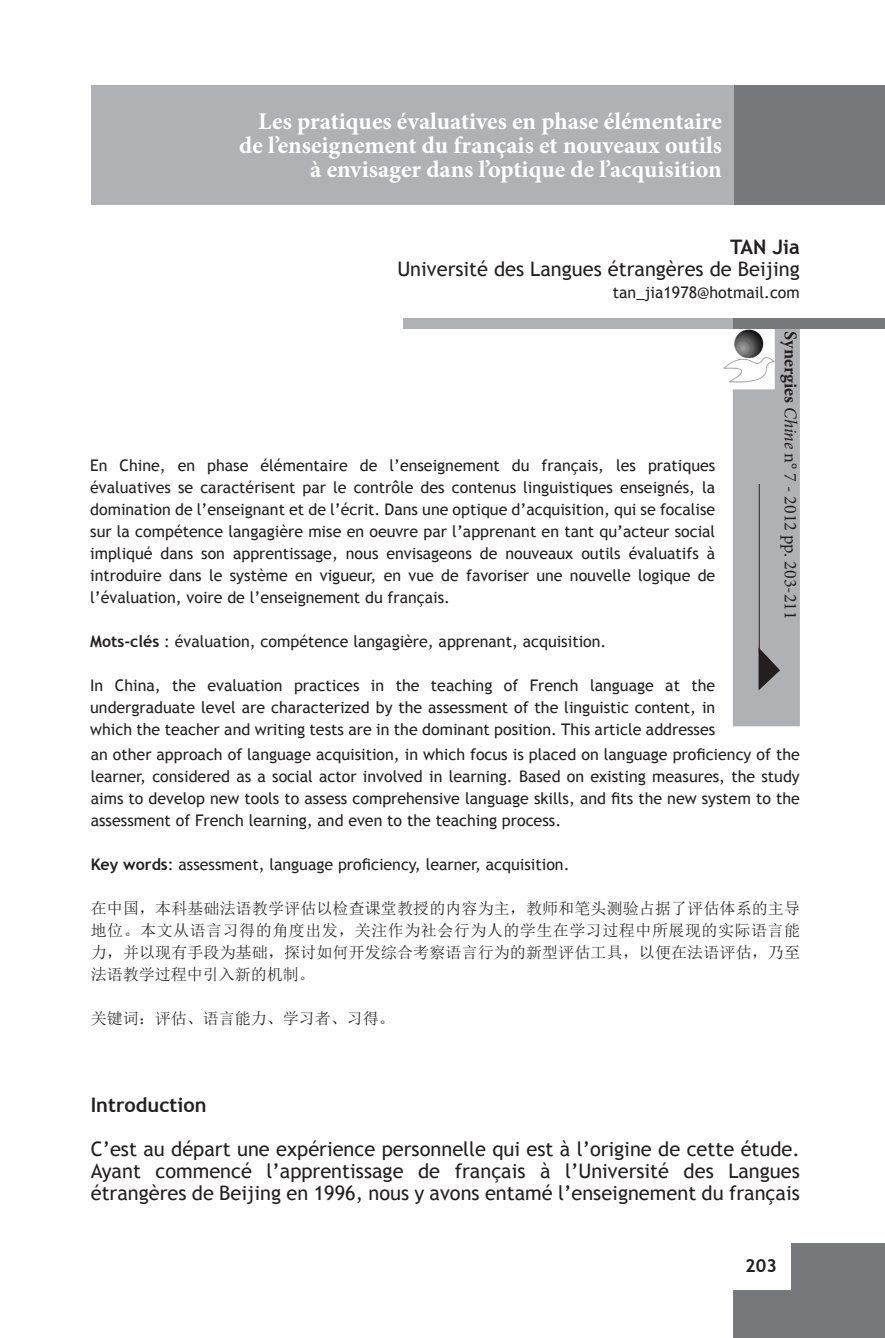
<style>
.page{position:relative;width:885px;height:1338px;background:#fff}
.page>*{position:absolute;margin:0;border:0;box-sizing:border-box;transform-origin:0 0}
.Corps_de_texte{font:700 24px "Minion Pro";color:#fff}
.Corps_de_texte-2{font:20px/22px "Trebuchet MS";color:#231f20;text-align:justify}
.Corps_de_texte-3{font:700 20px "Trebuchet MS";color:#231f20}
.t1{font:18px "Minion Pro";color:#231f20}
.Pa6{font:700 18px "Trebuchet MS";color:#231f20}
.Corps_de_texte-4{font:16px/22px "Trebuchet MS";color:#231f20;text-align:justify}
.Corps_de_texte-5{font:16px/22px "Sim Sun";letter-spacing:.005em;color:#231f20;text-align:justify}
.s1{font-weight:700}
.s2{font-style:italic}
</style>
<div class="page">
<div style="left:733px;top:1243px;width:151px;height:95px;background:#76787b"></div>
<div style="left:731px;top:1242px;width:59px;height:48px;background:#fff"></div>
<div style="left:403px;top:318px;width:332px;height:11px;background:#b0b1b5"></div>
<div style="left:730px;top:85px;width:154px;height:119px;background:#76787b"></div>
<div style="left:732px;top:327px;width:67px;height:399px;background:#b0b1b5"></div>
<div style="left:733px;top:318px;width:151px;height:11px;background:#76787b"></div>
<svg style="left:758px;top:647px;width:22px;height:43px"></svg>
<img style="left:723px;top:329px;width:51px;height:60px">
<hr style="left:758px;top:484px;width:1px;height:170px;background:#231f20">
<div style="left:91px;top:85px;width:642px;height:120px;background:#b0b1b5"></div>
<p class="Corps_de_texte" style="left:258px;top:104px;width:465px">Les pratiques évaluatives en phase élémentaire</p>
<p class="Corps_de_texte" style="left:239px;top:128px;width:484px">de l’enseignement du français et nouveaux outils</p>
<p class="Corps_de_texte" style="left:310px;top:152px;width:413px">à envisager dans l’optique de l’acquisition</p>
<p class="Corps_de_texte-3" style="left:730px;top:234px;width:71px">TAN Jia</p>
<p class="Corps_de_texte-2" style="left:397px;top:258px;width:404px">Université des Langues étrangères de Beijing</p>
<p class="Corps_de_texte-4" style="left:612px;top:281px;width:188px">tan_jia1978@hotmail.com</p>
<p class="Corps_de_texte-4" style="left:90px;top:455px;width:626px">En Chine, en phase élémentaire de l’enseignement du français, les pratiques évaluatives se caractérisent par le contrôle des contenus linguistiques enseignés, la domination de l’enseignant et de l’écrit. Dans une optique d’acquisition, qui se focalise sur la compétence langagière mise en oeuvre par l’apprenant en tant qu’acteur social impliqué dans son apprentissage, nous envisageons de nouveaux outils évaluatifs à introduire dans le système en vigueur, en vue de favoriser une nouvelle logique de l’évaluation, voire de l’enseignement du français.</p>
<p class="Corps_de_texte-4" style="left:90px;top:631px;width:517px"><span class="s1">Mots-clés</span> : évaluation, compétence langagière, apprenant, acquisition.</p>
<p class="Corps_de_texte-4" style="left:90px;top:675px;width:626px">In China, the evaluation practices in the teaching of French language at the undergraduate level are characterized by the assessment of the linguistic content, in which the teacher and writing tests are in the dominant position. This article addresses</p>
<p class="t1" style="left:802px;top:331px;width:290px;rotate:90deg"><span class="s1">Synergies</span> <span class="s2">Chine</span> n° 7 - 2012 pp. 203-211</p>
<p class="Corps_de_texte-4" style="left:91px;top:743px;width:710px">an other approach of language acquisition, in which focus is placed on language proficiency of the learner, considered as a social actor involved in learning. Based on existing measures, the study aims to develop new tools to assess comprehensive language skills, and fits the new system to the assessment of French learning, and even to the teaching process.</p>
<p class="Corps_de_texte-4" style="left:91px;top:853px;width:480px"><span class="s1">Key words</span>: assessment, language proficiency, learner, acquisition.</p>
<p class="Corps_de_texte-5" style="left:91px;top:897px;width:710px">在中国，本科基础法语教学评估以检查课堂教授的内容为主，教师和笔头测验占据了评估体系的主导地位。本文从语言习得的角度出发，关注作为社会行为人的学生在学习过程中所展现的实际语言能力，并以现有手段为基础，探讨如何开发综合考察语言行为的新型评估工具，以便在法语评估，乃至法语教学过程中引入新的机制。</p>
<p class="Corps_de_texte-5" style="left:91px;top:1007px;width:306px">关键词：评估、语言能力、学习者、习得。</p>
<p class="Corps_de_texte-3" style="left:91px;top:1092px;width:117px">Introduction</p>
<p class="Corps_de_texte-2" style="left:91px;top:1138px;width:710px">C’est au départ une expérience personnelle qui est à l’origine de cette étude.<br>Ayant commencé l’apprentissage de français à l’Université des Langues étrangères de Beijing en 1996, nous y avons entamé l’enseignement du français</p>
<p class="Pa6" style="left:745px;top:1255px;width:33px">203</p>
</div>
